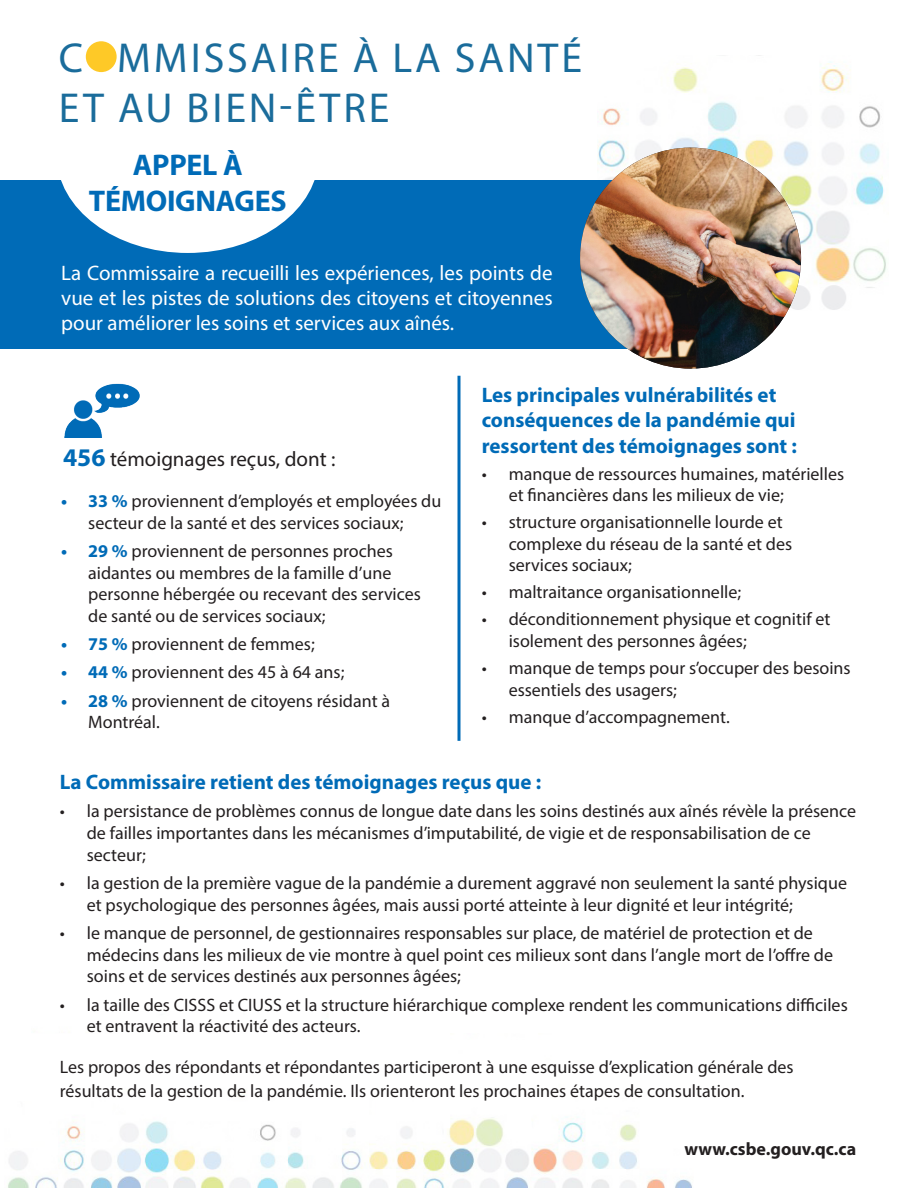
<style>
.page{position:relative;width:918px;height:1188px;background:#fff}
.page>*{position:absolute;margin:0;border:0;box-sizing:border-box;transform-origin:0 0}
.t1{font:42px/50.4px "Myriad Pro";letter-spacing:.07em;color:#1a6c9b}
.t2{font:700 30px "Myriad Pro";letter-spacing:-.01em;color:#006bb7}
.t3{font:21px/25.2px "Myriad Pro";color:#fff;text-align:justify}
.t4{font:700 21px/25.2px "Myriad Pro";color:#006bb7}
.t5{font:21px "Myriad Pro";color:#231f20}
.t6{font:18px/21.6px "Myriad Pro";color:#231f20}
.t7{font:700 18px "Myriad Pro";color:#231f20}
.s1{font-weight:700;font-size:25.5px;color:#006bb7}
.s2{font-weight:700;color:#006bb7}
</style>
<div class="page">
<img style="left:598px;top:61px;width:288px;height:255px">
<div style="left:1px;top:180px;width:654px;height:168px;background:#006bb7"></div>
<img style="left:8px;top:1093px;width:684px;height:95px">
<div style="left:57px;top:57px;width:262px;height:196px;background:#fff;border-radius:50%"></div>
<div style="left:86px;top:41px;width:31px;height:31px;background:#fec927;border-radius:50%"></div>
<img style="left:64px;top:383px;width:76px;height:54px">
<hr style="left:458px;top:376px;width:2px;height:365px;background:#006bb7">
<img style="left:580px;top:148px;width:221px;height:221px;border-radius:110px">
<p class="t1" style="left:59px;top:32px;width:525px">C MMISSAIRE À LA SANTÉ<br>ET AU BIEN-ÊTRE</p>
<p class="t2" style="left:133px;top:146px;width:111px">APPEL À</p>
<p class="t2" style="left:89px;top:182px;width:199px">TÉMOIGNAGES</p>
<p class="t3" style="left:61px;top:260px;width:493px">La Commissaire a recueilli les expériences, les points de vue et les pistes de solutions des citoyens et citoyennes pour améliorer les soins et services aux aînés.</p>
<p class="t5" style="left:63px;top:446px;width:274px"><span class="s1">456</span> témoignages reçus, dont :</p>
<p class="t6" style="left:88px;top:490px;width:355px;text-indent:-27px"><span class="s2">• 33 %</span> proviennent d’employés et employées du secteur de la santé et des services sociaux;</p>
<p class="t6" style="left:88px;top:540px;width:334px;text-indent:-27px"><span class="s2">• 29 %</span> proviennent de personnes proches aidantes ou membres de la famille d’une personne hébergée ou recevant des services de santé ou de services sociaux;</p>
<p class="t6" style="left:61px;top:633px;width:255px"><span class="s2">• 75 %</span> proviennent de femmes;</p>
<p class="t6" style="left:61px;top:661px;width:285px"><span class="s2">• 44 %</span> proviennent des 45 à 64 ans;</p>
<p class="t6" style="left:88px;top:690px;width:303px;text-indent:-27px"><span class="s2">• 28 %</span> proviennent de citoyens résidant à<br>Montréal.</p>
<p class="t4" style="left:482px;top:382px;width:317px">Les principales vulnérabilités et conséquences de la pandémie qui ressortent des témoignages sont :</p>
<p class="t6" style="left:509px;top:462px;width:337px;text-indent:-27px">• manque de ressources humaines, matérielles et financières dans les milieux de vie;</p>
<p class="t6" style="left:509px;top:511px;width:285px;text-indent:-27px">• structure organisationnelle lourde et complexe du réseau de la santé et des services sociaux;</p>
<p class="t6" style="left:482px;top:581px;width:261px">• maltraitance organisationnelle;</p>
<p class="t6" style="left:509px;top:608px;width:323px;text-indent:-27px">• déconditionnement physique et cognitif et isolement des personnes âgées;</p>
<p class="t6" style="left:509px;top:657px;width:344px;text-indent:-27px">• manque de temps pour s’occuper des besoins essentiels des usagers;</p>
<p class="t6" style="left:482px;top:705px;width:250px">• manque d’accompagnement.</p>
<p class="t4" style="left:60px;top:769px;width:483px">La Commissaire retient des témoignages reçus que :</p>
<p class="t6" style="left:87px;top:800px;width:771px;text-indent:-27px">• la persistance de problèmes connus de longue date dans les soins destinés aux aînés révèle la présence de failles importantes dans les mécanismes d’imputabilité, de vigie et de responsabilisation de ce secteur;</p>
<p class="t6" style="left:87px;top:872px;width:762px;text-indent:-27px">• la gestion de la première vague de la pandémie a durement aggravé non seulement la santé physique et psychologique des personnes âgées, mais aussi porté atteinte à leur dignité et leur intégrité;</p>
<p class="t6" style="left:87px;top:922px;width:748px;text-indent:-27px">• le manque de personnel, de gestionnaires responsables sur place, de matériel de protection et de médecins dans les milieux de vie montre à quel point ces milieux sont dans l’angle mort de l’offre de soins et de services destinés aux personnes âgées;</p>
<p class="t6" style="left:87px;top:993px;width:762px;text-indent:-27px">• la taille des CISSS et CIUSS et la structure hiérarchique complexe rendent les communications difficiles et entravent la réactivité des acteurs.</p>
<p class="t6" style="left:60px;top:1055px;width:735px;line-height:24px">Les propos des répondants et répondantes participeront à une esquisse d’explication générale des résultats de la gestion de la pandémie. Ils orienteront les prochaines étapes de consultation.</p>
<p class="t7" style="left:684px;top:1137px;width:173px">www.csbe.gouv.qc.ca</p>
</div>
